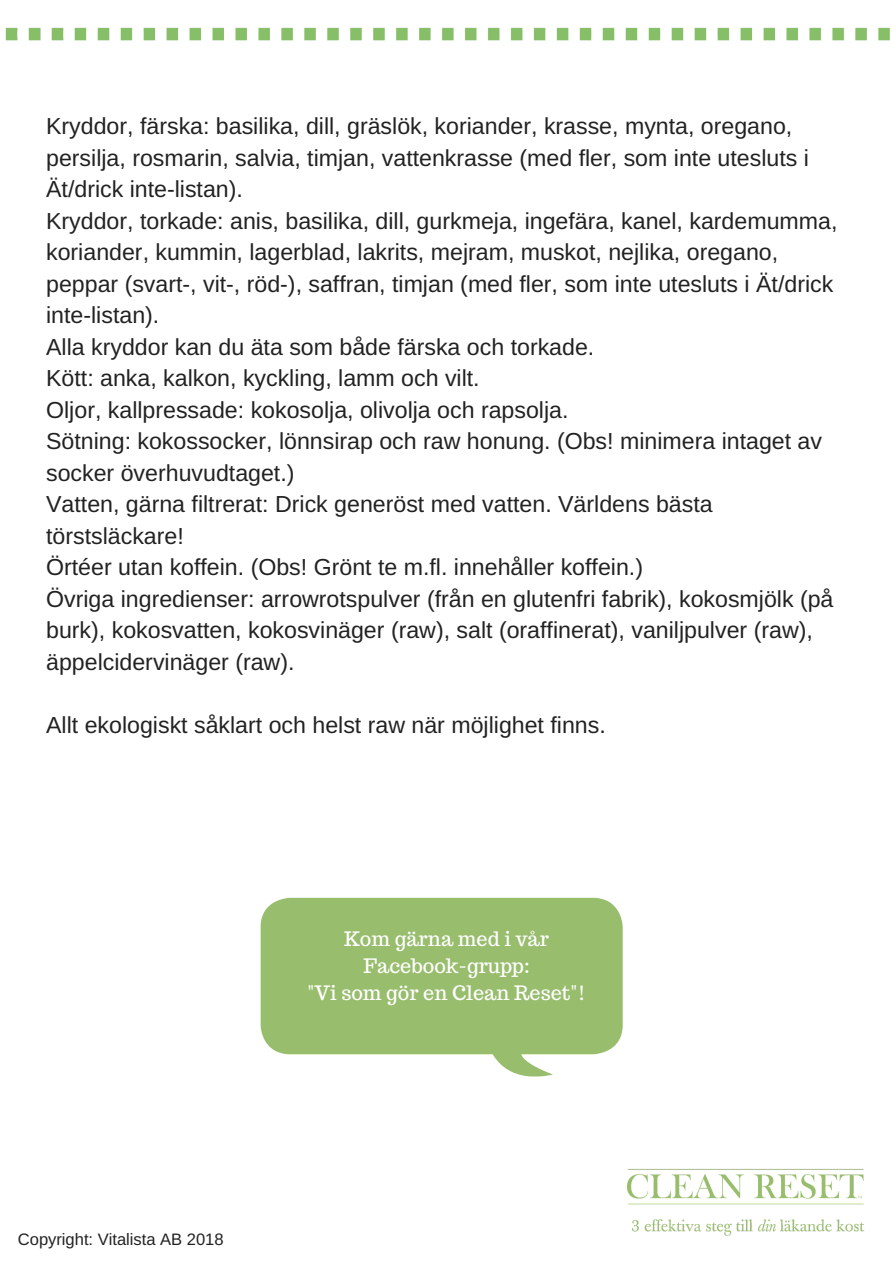
<style>
.page{position:relative;width:893px;height:1263px;background:#fff}
.page>*{position:absolute;margin:0;border:0;box-sizing:border-box;transform-origin:0 0}
.t1{font:23.25px/31.5px "Arimo";color:#222}
.t2{font:19.8px/27px "Trocchi";color:#fff;text-align:center}
.t3{font:16.5px "Arimo";color:#222}
</style>
<div class="page">
<img style="left:5px;top:27px;width:885px;height:14px">
<img style="left:260px;top:897px;width:363px;height:180px">
<img style="left:627px;top:1168px;width:237px;height:14px">
<img style="left:626px;top:1182px;width:239px;height:54px">
<p class="t1" style="left:46px;top:110px;width:793px">Kryddor, färska: basilika, dill, gräslök, koriander, krasse, mynta, oregano, persilja, rosmarin, salvia, timjan, vattenkrasse (med fler, som inte utesluts i Ät/drick inte-listan).<br>Kryddor, torkade: anis, basilika, dill, gurkmeja, ingefära, kanel, kardemumma, koriander, kummin, lagerblad, lakrits, mejram, muskot, nejlika, oregano, peppar (svart-, vit-, röd-), saffran, timjan (med fler, som inte utesluts i Ät/drick inte-listan).<br>Alla kryddor kan du äta som både färska och torkade.<br>Kött: anka, kalkon, kyckling, lamm och vilt.<br>Oljor, kallpressade: kokosolja, olivolja och rapsolja.<br>Sötning: kokossocker, lönnsirap och raw honung. (Obs! minimera intaget av socker överhuvudtaget.)<br>Vatten, gärna filtrerat: Drick generöst med vatten. Världens bästa törstsläckare!<br>Örtéer utan koffein. (Obs! Grönt te m.fl. innehåller koffein.)<br>Övriga ingredienser: arrowrotspulver (från en glutenfri fabrik), kokosmjölk (på burk), kokosvatten, kokosvinäger (raw), salt (oraffinerat), vaniljpulver (raw), äppelcidervinäger (raw).</p>
<p class="t1" style="left:46px;top:709px;width:561px">Allt ekologiskt såklart och helst raw när möjlighet finns.</p>
<p class="t2" style="left:307px;top:925px;width:280px">Kom gärna med i vår<br>Facebook-grupp:<br>"Vi som gör en Clean Reset"!</p>
<p class="t3" style="left:18px;top:1230px;width:207px">Copyright: Vitalista AB 2018</p>
</div>
